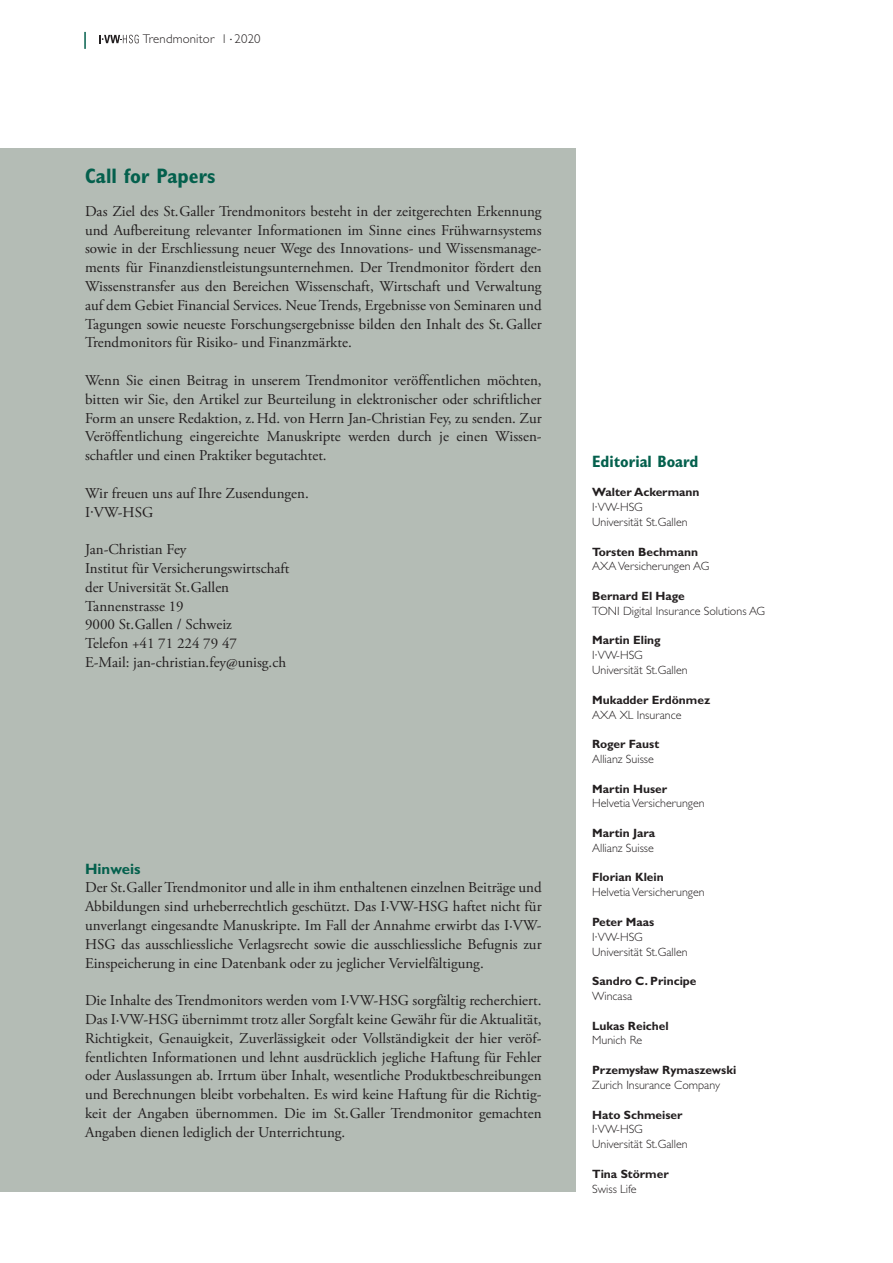
<style>
.page{position:relative;width:893px;height:1263px;background:#fff}
.page>*{position:absolute;margin:0;border:0;box-sizing:border-box;transform-origin:0 0}
.t1{font:700 condensed 21px "Gill Sans Std";color:#04604d}
.t2{font:700 condensed 16.5px "Gill Sans Std";color:#04604d}
.t3{font:15px/18.8px "Adobe Garamond Pro";color:#231f20;text-align:justify}
.t4{font:700 15px "Gill Sans Std";color:#04604d}
.t5{font:300 12.75px "Gill Sans Std";letter-spacing:.015em;color:#231f20}
.t6{font:300 12px/14.9px "Gill Sans Std";color:#231f20}
.t7{font:700 12px "Gill Sans Std";color:#231f20}
</style>
<div class="page">
<div style="left:0;top:149px;width:576px;height:1043px;background:#b4bcb5"></div>
<svg style="left:84px;top:32px;width:2px;height:17px"></svg>
<svg style="left:99px;top:35px;width:40px;height:8px"></svg>
<p class="t5" style="left:143px;top:32px;width:119px">Trendmonitor 1 <sup>.</sup> 2020</p>
<h1 class="t1" style="left:85px;top:163px;width:132px">Call for Papers</h1>
<p class="t3" style="left:85px;top:202px;width:458px">Das Ziel des St.Galler Trendmonitors besteht in der zeitgerechten Erkennung und Aufbereitung relevanter Informationen im Sinne eines Frühwarnsystems sowie in der Erschliessung neuer Wege des Innovations- und Wissensmanage&shy;ments für Finanzdienstleistungsunternehmen. Der Trendmonitor fördert den Wissenstransfer aus den Bereichen Wissenschaft, Wirtschaft und Verwaltung auf dem Gebiet Financial Services. Neue Trends, Ergebnisse von Seminaren und Tagungen sowie neueste Forschungsergebnisse bilden den Inhalt des St.Galler Trendmonitors für Risiko- und Finanzmärkte.</p>
<p class="t3" style="left:85px;top:371px;width:458px">Wenn Sie einen Beitrag in unserem Trendmonitor veröffentlichen möchten, bitten wir Sie, den Artikel zur Beurteilung in elektronischer oder schriftlicher Form an unsere Redaktion, z.Hd. von Herrn Jan-Christian Fey, zu senden. Zur Veröffentlichung eingereichte Manuskripte werden durch je einen Wissen&shy;schaftler und einen Praktiker begutachtet.</p>
<p class="t3" style="left:85px;top:484px;width:225px">Wir freuen uns auf Ihre Zusendungen.<br>I·VW-HSG</p>
<p class="t3" style="left:85px;top:540px;width:206px;text-align:left">Jan-Christian Fey<br>Institut für Versicherungswirtschaft der Universität St.Gallen<br>Tannenstrasse 19<br>9000 St.Gallen / Schweiz<br>Telefon +41 71 224 79 47<br>E-Mail: jan-christian.fey@unisg.ch</p>
<p class="t4" style="left:85px;top:860px;width:57px">Hinweis</p>
<p class="t3" style="left:85px;top:879px;width:458px">Der St.Galler Trendmonitor und alle in ihm enthaltenen einzelnen Beiträge und Abbildungen sind urheberrechtlich geschützt. Das I·VW-HSG haftet nicht für unverlangt eingesandte Manuskripte. Im Fall der Annahme erwirbt das I·VW-HSG das ausschliessliche Verlagsrecht sowie die ausschliessliche Befugnis zur Einspeicherung in eine Datenbank oder zu jeglicher Vervielfältigung.</p>
<p class="t3" style="left:85px;top:992px;width:458px">Die Inhalte des Trendmonitors werden vom I·VW-HSG sorgfältig recherchiert.<br>Das I·VW-HSG übernimmt trotz aller Sorgfalt keine Gewähr für die Aktualität, Richtigkeit, Genauigkeit, Zuverlässigkeit oder Vollständigkeit der hier veröf&shy;fentlichten Informationen und lehnt ausdrücklich jegliche Haftung für Fehler oder Auslassungen ab. Irrtum über Inhalt, wesentliche Produktbeschreibungen und Berechnungen bleibt vorbehalten. Es wird keine Haftung für die Richtig&shy;keit der Angaben übernommen. Die im St.Galler Trendmonitor gemachten Angaben dienen lediglich der Unterrichtung.</p>
<p class="t2" style="left:592px;top:451px;width:108px">Editorial Board</p>
<p class="t7" style="left:592px;top:485px;width:109px">Walter Ackermann</p>
<p class="t6" style="left:592px;top:500px;width:97px">I·VW-HSG<br>Universität St.Gallen</p>
<p class="t7" style="left:592px;top:544px;width:107px">Torsten Bechmann</p>
<p class="t6" style="left:592px;top:559px;width:119px">AXA Versicherungen AG</p>
<p class="t7" style="left:592px;top:589px;width:94px">Bernard El Hage</p>
<p class="t6" style="left:592px;top:603px;width:175px">TONI Digital Insurance Solutions AG</p>
<p class="t7" style="left:592px;top:633px;width:70px">Martin Eling</p>
<p class="t6" style="left:592px;top:648px;width:97px">I·VW-HSG<br>Universität St.Gallen</p>
<p class="t7" style="left:592px;top:692px;width:120px">Mukadder Erdönmez</p>
<p class="t6" style="left:592px;top:707px;width:91px">AXA XL Insurance</p>
<p class="t7" style="left:592px;top:737px;width:69px">Roger Faust</p>
<p class="t6" style="left:592px;top:752px;width:63px">Allianz Suisse</p>
<p class="t7" style="left:592px;top:781px;width:77px">Martin Huser</p>
<p class="t6" style="left:592px;top:796px;width:114px">Helvetia Versicherungen</p>
<p class="t7" style="left:592px;top:826px;width:65px">Martin Jara</p>
<p class="t6" style="left:592px;top:840px;width:63px">Allianz Suisse</p>
<p class="t7" style="left:592px;top:870px;width:73px">Florian Klein</p>
<p class="t6" style="left:592px;top:885px;width:114px">Helvetia Versicherungen</p>
<p class="t7" style="left:592px;top:915px;width:64px">Peter Maas</p>
<p class="t6" style="left:592px;top:929px;width:97px">I·VW-HSG<br>Universität St.Gallen</p>
<p class="t7" style="left:592px;top:974px;width:106px">Sandro C. Principe</p>
<p class="t6" style="left:592px;top:989px;width:42px">Wincasa</p>
<p class="t7" style="left:592px;top:1018px;width:78px">Lukas Reichel</p>
<p class="t6" style="left:592px;top:1033px;width:52px">Munich Re</p>
<p class="t7" style="left:592px;top:1063px;width:146px">Przemysław Rymaszewski</p>
<p class="t6" style="left:592px;top:1077px;width:129px">Zurich Insurance Company</p>
<p class="t7" style="left:592px;top:1107px;width:92px">Hato Schmeiser</p>
<p class="t6" style="left:592px;top:1122px;width:97px">I·VW-HSG<br>Universität St.Gallen</p>
<p class="t7" style="left:592px;top:1167px;width:78px">Tina Störmer</p>
<p class="t6" style="left:592px;top:1181px;width:46px">Swiss Life</p>
</div>
